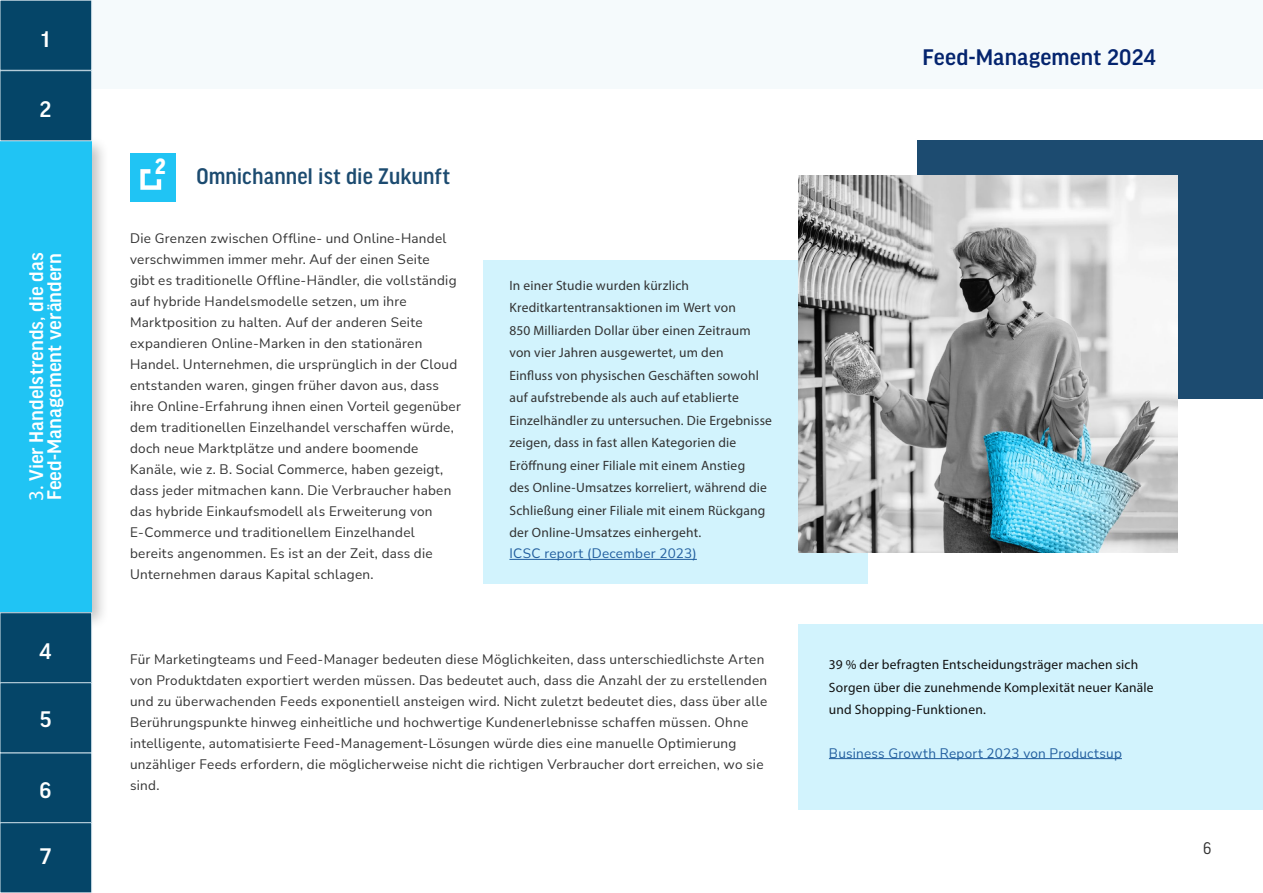
<style>
.page{position:relative;width:1263px;height:893px;background:#fff}
.page>*{position:absolute;margin:0;border:0;box-sizing:border-box;transform-origin:0 0}
.t1{font:500 24px "Good Headline Pro Narr";letter-spacing:.005em;color:#1c4b70}
.t2{font:500 24px "Good Headline Pro";letter-spacing:.01em;color:#04246e}
.t3{font:500 24px "Good Headline Pro";color:#fff}
.t4{font:900 23.55px "Good Headline Pro Narr";color:#fff}
.t5{font:500 21px/18px "Good Headline Pro";color:#fff}
.t6{font:18px "Good Headline Pro Narr";color:#323232}
.t7{font:13.5px/21px "Nunito Sans";letter-spacing:.02em;color:#323232}
.t8{font:13.5px/22.5px "Myriad Pro";letter-spacing:.015em;color:#323232}
.t9{font:13.5px/22.5px "Myriad Pro";letter-spacing:.015em;color:#111}
.t10{font:13.5px "Nunito Sans";letter-spacing:.02em;color:#215e9e}
.s1{font-family:"Myriad Pro";font-weight:400}
</style>
<div class="page">
<div style="left:82px;top:0;width:1181px;height:89px;background:#f5fafc"></div>
<div style="left:0;top:135px;width:109px;height:495px;background:#000;opacity:.24"></div>
<div style="left:0;top:141px;width:91px;height:471px;background:#20c4f4"></div>
<div style="left:0;top:0;width:92px;height:70px;background:#054568"></div>
<div style="left:0;top:613px;width:92px;height:70px;background:#054568"></div>
<div style="left:0;top:612px;width:92px;height:71px;border:1px solid #d8e7ef"></div>
<div style="left:0;top:753px;width:92px;height:70px;background:#054568"></div>
<div style="left:0;top:752px;width:92px;height:71px;border:1px solid #d8e7ef"></div>
<div style="left:0;top:71px;width:92px;height:70px;background:#054568"></div>
<div style="left:0;top:70px;width:92px;height:71px;border:1px solid #d8e7ef"></div>
<div style="left:0;top:683px;width:92px;height:70px;background:#054568"></div>
<div style="left:0;top:682px;width:92px;height:71px;border:1px solid #d8e7ef"></div>
<div style="left:0;top:823px;width:92px;height:70px;background:#054568"></div>
<div style="left:0;top:822px;width:92px;height:71px;border:1px solid #d8e7ef"></div>
<div style="left:483px;top:260px;width:384px;height:324px;background:#d2f3fd"></div>
<div style="left:799px;top:624px;width:464px;height:185px;background:#d2f3fd"></div>
<div style="left:917px;top:140px;width:346px;height:259px;background:#1c4b70"></div>
<img style="left:799px;top:175px;width:378px;height:378px">
<div style="left:130px;top:153px;width:45px;height:49px;background:#20c4f4"></div>
<svg style="left:140px;top:169px;width:21px;height:21px"></svg>
<hr style="left:509px;top:559px;width:188px;height:1px;background:#215e9e">
<hr style="left:829px;top:758px;width:293px;height:1px;background:#215e9e">
<h1 class="t3" style="left:41px;top:28px;width:10px">1</h1>
<h1 class="t3" style="left:40px;top:97px;width:13px">2</h1>
<h3 class="t5" style="left:28px;top:501px;width:250px;rotate:-90deg"><span class="s1">3.</span> Vier Handelstrends, die das<br>Feed-Management verändern</h3>
<h1 class="t3" style="left:40px;top:640px;width:13px">4</h1>
<h1 class="t3" style="left:40px;top:708px;width:13px">5</h1>
<h1 class="t3" style="left:40px;top:778px;width:13px">6</h1>
<h1 class="t3" style="left:40px;top:844px;width:12px">7</h1>
<h2 class="t4" style="left:155px;top:154px;width:12px">2</h2>
<h1 class="t1" style="left:196px;top:165px;width:255px">Omnichannel ist die Zukunft</h1>
<p class="t7" style="left:130px;top:228px;width:332px">Die Grenzen zwischen Offline- und Online-Handel verschwimmen immer mehr. Auf der einen Seite<br>gibt es traditionelle Offline-Händler, die vollständig auf hybride Handelsmodelle setzen, um ihre Marktposition zu halten. Auf der anderen Seite expandieren Online-Marken in den stationären Handel. Unternehmen, die ursprünglich in der Cloud entstanden waren, gingen früher davon aus, dass ihre Online-Erfahrung ihnen einen Vorteil gegenüber dem traditionellen Einzelhandel verschaffen würde, doch neue Marktplätze und andere boomende Kanäle, wie z. B. Social Commerce, haben gezeigt, dass jeder mitmachen kann. Die Verbraucher haben das hybride Einkaufsmodell als Erweiterung von E-Commerce und traditionellem Einzelhandel bereits angenommen. Es ist an der Zeit, dass die Unternehmen daraus Kapital schlagen.</p>
<p class="t8" style="left:509px;top:274px;width:264px">In einer Studie wurden kürzlich Kreditkartentransaktionen im Wert von<br>850 Milliarden Dollar über einen Zeitraum von vier Jahren ausgewertet, um den<br>Einfluss von physischen Geschäften sowohl auf aufstrebende als auch auf etablierte Einzelhändler zu untersuchen. Die Ergebnisse zeigen, dass in fast allen Kategorien die Eröffnung einer Filiale mit einem Anstieg<br>des Online-Umsatzes korreliert, während die Schließung einer Filiale mit einem Rückgang der Online-Umsatzes einhergeht.</p>
<p class="t10" style="left:509px;top:544px;width:189px">ICSC report (December 2023)</p>
<h1 class="t2" style="left:922px;top:46px;width:235px">Feed-Management 2024</h1>
<p class="t7" style="left:130px;top:648px;width:639px">Für Marketingteams und Feed-Manager bedeuten diese Möglichkeiten, dass unterschiedlichste Arten von Produktdaten exportiert werden müssen. Das bedeutet auch, dass die Anzahl der zu erstellenden und zu überwachenden Feeds exponentiell ansteigen wird. Nicht zuletzt bedeutet dies, dass über alle Berührungspunkte hinweg einheitliche und hochwertige Kundenerlebnisse schaffen müssen. Ohne intelligente, automatisierte Feed-Management-Lösungen würde dies eine manuelle Optimierung unzähliger Feeds erfordern, die möglicherweise nicht die richtigen Verbraucher dort erreichen, wo sie sind.</p>
<p class="t9" style="left:829px;top:653px;width:326px">39 % der befragten Entscheidungsträger machen sich<br>Sorgen über die zunehmende Komplexität neuer Kanäle und Shopping-Funktionen.</p>
<p class="t10" style="left:829px;top:743px;width:294px">Business Growth Report 2023 von Productsup</p>
<h3 class="t6" style="left:1203px;top:839px;width:10px">6</h3>
</div>
